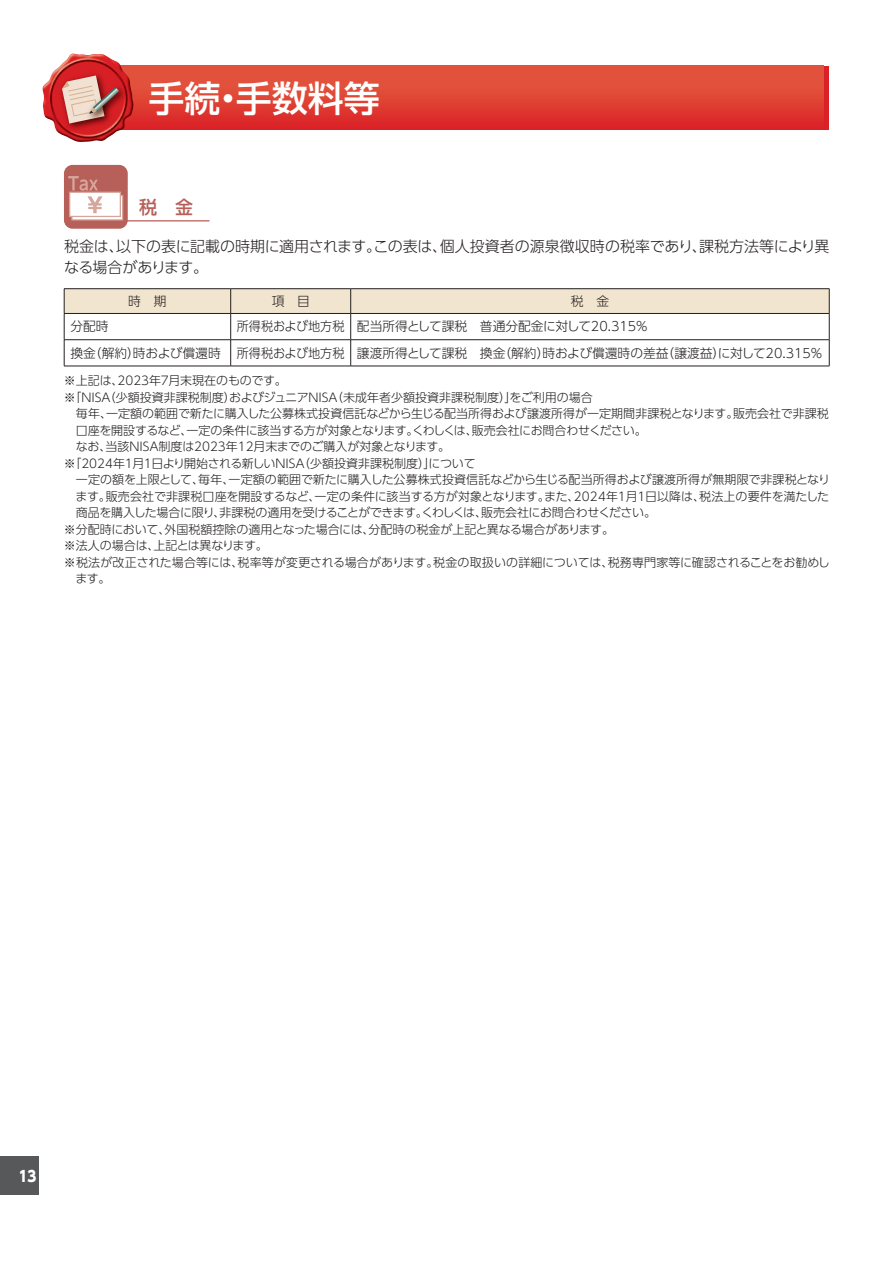
<style>
.page{position:relative;width:893px;height:1263px;background:#fff}
.page>*{position:absolute;margin:0;border:0;box-sizing:border-box;transform-origin:0 0}
.t1{font:500 36px "UD Shin Go Pro";color:#fff}
.t2{font:500 18px "UD Shin Go Pro";color:#b76059}
.t3{font:300 15px/21px "UD Shin Go Pro";color:#231f20}
.t4{font:800 15px "UD Shin Go Pro";color:#fff;scale:.9 1}
.t5{font:300 12.75px "UD Shin Go Pro";color:#231f20;scale:.95 1}
.t6{font:300 12.75px "UD Shin Go Pro";color:#231f20}
.t7{font:300 12px "UD Shin Go Pro";letter-spacing:-.005em;color:#231f20}
.t8{font:300 12px "UD Shin Go Pro";letter-spacing:-.03em;color:#231f20}
.t9{font:300 12px "UD Shin Go Pro";letter-spacing:-.04em;color:#231f20}
</style>
<div class="page">
<div style="left:0;top:1157px;width:38px;height:38px;background:#57585a"></div>
<hr style="left:115px;top:220px;width:94px;height:1px;background:#b76059">
<div style="left:64px;top:165px;width:64px;height:64px;background:#b76059;border-radius:9px"></div>
<div style="left:72px;top:196px;width:51px;height:24px;background:#fbf6f5"></div>
<div style="left:71px;top:195px;width:52px;height:25px;border:1px solid #d6a59b"></div>
<div style="left:70px;top:192px;width:50px;height:24px;background:#fff"></div>
<div style="left:69px;top:192px;width:52px;height:25px;border:1px solid #d6a59b"></div>
<svg style="left:68px;top:176px;width:35px;height:37px"></svg>
<hr style="left:64px;top:288px;width:167px;height:1px;background:#231f20">
<hr style="left:231px;top:288px;width:120px;height:1px;background:#231f20">
<hr style="left:351px;top:288px;width:478px;height:1px;background:#231f20">
<svg style="left:64px;top:289px;width:766px;height:77px"></svg>
<hr style="left:64px;top:366px;width:167px;height:1px;background:#231f20">
<hr style="left:231px;top:366px;width:120px;height:1px;background:#231f20">
<hr style="left:351px;top:366px;width:478px;height:1px;background:#231f20">
<div style="left:79px;top:66px;width:744px;height:64px;background:linear-gradient(to bottom,#e45d40,#db2628)"></div>
<hr style="left:825px;top:66px;width:4px;height:64px;background:#da2128">
<img style="left:42px;top:54px;width:92px;height:88px">
<img style="left:55px;top:69px;width:61px;height:66px">
<img style="left:82px;top:80px;width:48px;height:45px">
<svg style="left:62px;top:75px;width:57px;height:49px;background:#cd817a"></svg>
<h1 class="t1" style="left:148px;top:69px;width:233px">手続・手数料等</h1>
<h2 class="t2" style="left:139px;top:193px;width:55px">税　金</h2>
<p class="t3" style="left:64px;top:236px;width:767px">税金は、以下の表に記載の時期に適用されます。この表は、個人投資者の源泉徴収時の税率であり、課税方法等により異なる場合があります。</p>
<p class="t6" style="left:128px;top:291px;width:40px">時　期</p>
<p class="t6" style="left:272px;top:291px;width:40px">項　目</p>
<p class="t6" style="left:571px;top:291px;width:40px">税　金</p>
<p class="t6" style="left:70px;top:316px;width:40px">分配時</p>
<p class="t5" style="left:237px;top:316px;width:435px">所得税および地方税 配当所得として課税　普通分配金に対して20.315％</p>
<p class="t6" style="left:70px;top:342px;width:152px">換金（解約）時および償還時</p>
<p class="t5" style="left:237px;top:342px;width:618px">所得税および地方税 譲渡所得として課税　換金（解約）時および償還時の差益（譲渡益）に対して20.315％</p>
<p class="t7" style="left:64px;top:371px;width:224px">※上記は、2023年７月末現在のものです。</p>
<p class="t7" style="left:64px;top:387px;width:530px">※「NISA（少額投資非課税制度）およびジュニアNISA（未成年者少額投資非課税制度）」をご利用の場合</p>
<p class="t7" style="left:76px;top:404px;width:754px">毎年、一定額の範囲で新たに購入した公募株式投資信託などから生じる配当所得および譲渡所得が一定期間非課税となります。販売会社で非課税</p>
<p class="t8" style="left:76px;top:420px;width:572px">口座を開設するなど、一定の条件に該当する方が対象となります。くわしくは、販売会社にお問合わせください。</p>
<p class="t7" style="left:76px;top:437px;width:376px">なお、当該ＮＩＳＡ制度は2023年12月末までのご購入が対象となります。</p>
<p class="t9" style="left:64px;top:453px;width:413px">※「2024年１月１日より開始される新しいＮＩＳＡ（少額投資非課税制度）」について</p>
<p class="t7" style="left:76px;top:470px;width:756px">一定の額を上限として、毎年、一定額の範囲で新たに購入した公募株式投資信託などから生じる配当所得および譲渡所得が無期限で非課税となり</p>
<p class="t7" style="left:76px;top:486px;width:755px">ます。販売会社で非課税口座を開設するなど、一定の条件に該当する方が対象となります。また、2024年１月１日以降は、税法上の要件を満たした</p>
<p class="t8" style="left:76px;top:503px;width:582px">商品を購入した場合に限り、非課税の適用を受けることができます。くわしくは、販売会社にお問合わせください。</p>
<p class="t7" style="left:64px;top:519px;width:552px">※分配時において、外国税額控除の適用となった場合には、分配時の税金が上記と異なる場合があります。</p>
<p class="t7" style="left:64px;top:536px;width:205px">※法人の場合は、上記とは異なります。</p>
<p class="t7" style="left:64px;top:552px;width:767px">※税法が改正された場合等には、税率等が変更される場合があります。税金の取扱いの詳細については、税務専門家等に確認されることをお勧めし</p>
<p class="t7" style="left:76px;top:569px;width:37px">ます。</p>
<p class="t4" style="left:19px;top:1163px;width:21px">13</p>
</div>
